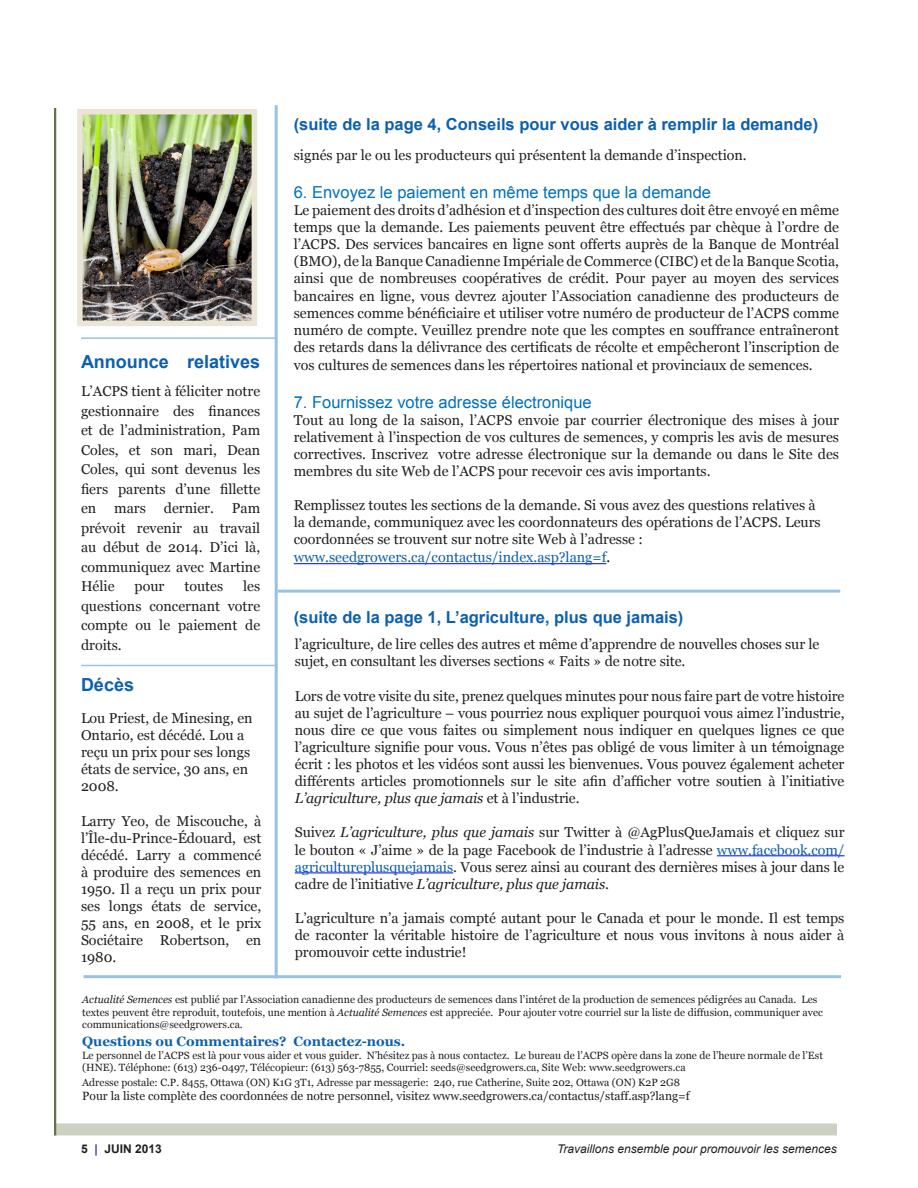
<style>
.page{position:relative;width:918px;height:1188px;background:#fff}
.page>*{position:absolute;margin:0;border:0;box-sizing:border-box;transform-origin:0 0}
.t1{font:700 18px "Arial";color:#0d60ae}
.t2{font:700 16.5px "Arial";color:#0d60ae}
.t3{font:16.5px "Arial";color:#0070c0}
.t4{font:14.25px/17.1px "Georgia";color:#231f20;text-align:justify}
.t5{font:700 13.5px "Georgia";color:#0d60ae}
.t6{font:12px "Georgia";color:#231f20}
.t7{font:italic 12px "Arial";color:#231f20}
.t8{font:700 12px "Arial";color:#231f20}
.t9{font:10.5px/12.6px "Georgia";color:#231f20}
.s1{color:#0d60ae}
.s2{color:#000304}
.s3{font-style:italic}
.s4{color:#363f95}
</style>
<div class="page">
<div style="left:54px;top:1123px;width:783px;height:12px;background:#cdd1c2"></div>
<hr style="left:54px;top:108px;width:2px;height:1027px;background:#65714a">
<hr style="left:84px;top:975px;width:757px;height:3px;background:#96c2e8">
<hr style="left:717px;top:855px;width:128px;height:1px;background:#00f">
<hr style="left:295px;top:873px;width:158px;height:1px;background:#00f">
<hr style="left:294px;top:563px;width:312px;height:1px;background:#00f">
<hr style="left:275px;top:105px;width:3px;height:873px;background:#96c2e8">
<hr style="left:278px;top:590px;width:562px;height:3px;background:#96c2e8">
<hr style="left:81px;top:337px;width:194px;height:2px;background:#96c2e8">
<hr style="left:81px;top:665px;width:197px;height:1px;background:#96c2e8">
<img style="left:83px;top:115px;width:168px;height:205px">
<div style="left:77px;top:109px;width:180px;height:217px;border:5px solid #eae5d6"></div>
<p class="t1" style="left:81px;top:349px;width:181px">Announce relatives</p>
<p class="t4" style="left:81px;top:382px;width:181px;line-height:19.5px">L’ACPS tient à féliciter notre gestionnaire des finances et de l’administration, Pam Coles, et son mari, Dean Coles, qui sont devenus les fiers parents d’une fillette en</p>
<p class="t4" style="left:114px;top:500px;width:33px">mars</p>
<p class="t4" style="left:164px;top:500px;width:52px">dernier.</p>
<p class="t4" style="left:81px;top:499px;width:181px;line-height:19.5px;text-indent:151px">Pam prévoit revenir au travail au début de 2014. D’ici là, communiquez avec Martine Hélie</p>
<p class="t4" style="left:81px;top:577px;width:181px;line-height:19.5px;text-indent:162px">les questions concernant votre compte ou le paiement de droits.</p>
<p class="t1" style="left:81px;top:673px;width:55px">Décès</p>
<p class="t4" style="left:81px;top:710px;width:173px;text-align:left">Lou Priest, de Minesing, en<br>Ontario, est décédé. Lou a reçu un prix pour ses longs états de service, 30 ans, en<br>2008.</p>
<p class="t4" style="left:81px;top:812px;width:182px">Larry Yeo, de Miscouche, à l’Île-du-Prince-Édouard, est décédé. Larry a commencé à produire des semences en 1950. Il a reçu un prix pour ses longs états de service, 55 ans, en 2008, et le prix Sociétaire Robertson, en 1980.</p>
<p class="t4" style="left:135px;top:578px;width:31px">pour</p>
<p class="t4" style="left:184px;top:578px;width:40px">toutes</p>
<p class="t2" style="left:294px;top:113px;width:526px">(suite de la page 4, Conseils pour vous aider à remplir la demande)</p>
<p class="t4" style="left:294px;top:147px;width:455px">signés par le ou les producteurs qui présentent la demande d’inspection.</p>
<p class="t3" style="left:294px;top:181px;width:419px">6. Envoyez le paiement en même temps que la demande</p>
<p class="t4" style="left:294px;top:202px;width:547px">Le paiement des droits d’adhésion et d’inspection des cultures doit être envoyé en même temps que la demande. Les paiements peuvent être effectués par chèque à l’ordre de l’ACPS. Des services bancaires en ligne sont offerts auprès de la Banque de Montréal (BMO), de la Banque Canadienne Impériale de Commerce (CIBC) et de la Banque Scotia, ainsi que de nombreuses coopératives de crédit. Pour payer au moyen des services bancaires en ligne, vous devrez ajouter l’Association canadienne des producteurs de semences comme bénéficiaire et utiliser votre numéro de producteur de l’ACPS comme numéro de compte. Veuillez prendre note que les comptes en souffrance entraîneront des retards dans la délivrance des certificats de récolte et empêcheront l’inscription de vos cultures de semences dans les répertoires national et provinciaux de semences.</p>
<p class="t3" style="left:294px;top:391px;width:300px">7. Fournissez votre adresse électronique</p>
<p class="t4" style="left:294px;top:412px;width:547px">Tout au long de la saison, l’ACPS envoie par courrier électronique des mises à jour relativement à l’inspection de vos cultures de semences, y compris les avis de mesures correctives. Inscrivez votre adresse électronique sur la demande ou dans le Site des membres du site Web de l’ACPS pour recevoir ces avis importants.</p>
<p class="t4" style="left:294px;top:497px;width:529px;text-align:left">Remplissez toutes les sections de la demande. Si vous avez des questions relatives à la demande, communiquez avec les coordonnateurs des opérations de l’ACPS. Leurs coordonnées se trouvent sur notre site Web à l’adresse : <span class="s1">www.seedgrowers.ca/contactus/index.asp?lang=f</span><span class="s2">.</span></p>
<p class="t2" style="left:294px;top:607px;width:391px">(suite de la page 1, L’agriculture, plus que jamais)</p>
<p class="t4" style="left:295px;top:636px;width:526px">l’agriculture, de lire celles des autres et même d’apprendre de nouvelles choses sur le sujet, en consultant les diverses sections « Faits » de notre site.</p>
<p class="t4" style="left:295px;top:687px;width:551px">Lors de votre visite du site, prenez quelques minutes pour nous faire part de votre histoire au sujet de l’agriculture – vous pourriez nous expliquer pourquoi vous aimez l’industrie, nous dire ce que vous faites ou simplement nous indiquer en quelques lignes ce que l’agriculture signifie pour vous. Vous n’êtes pas obligé de vous limiter à un témoignage écrit : les photos et les vidéos sont aussi les bienvenues. Vous pouvez également acheter différents articles promotionnels sur le site afin d’afficher votre soutien à l’initiative <span class="s3">L’agriculture, plus que jamais</span> et à l’industrie.</p>
<p class="t4" style="left:295px;top:824px;width:551px">Suivez <span class="s3">L’agriculture, plus que jamais</span> sur Twitter à @AgPlusQueJamais et cliquez sur le bouton « J’aime » de la page Facebook de l’industrie à l’adresse <span class="s1">www.facebook.com/ agricultureplusquejamais</span>. Vous serez ainsi au courant des dernières mises à jour dans le cadre de l’initiative <span class="s3">L’agriculture, plus que jamais</span>.</p>
<p class="t4" style="left:295px;top:910px;width:551px">L’agriculture n’a jamais compté autant pour le Canada et pour le monde. Il est temps de raconter la véritable histoire de l’agriculture et nous vous invitons à nous aider à promouvoir cette industrie!</p>
<p class="t9" style="left:82px;top:993px;width:742px"><span class="s3">Actualité Semences</span> est publié par l’Association canadienne des producteurs de semences dans l’intéret de la production de semences pédigrées au Canada. Les textes peuvent être reproduit, toutefois, une mention à <span class="s3">Actualité Semences</span> est appreciée. Pour ajouter votre courriel sur la liste de diffusion, communiquer avec communications@seedgrowers.ca.</p>
<p class="t5" style="left:82px;top:1033px;width:325px">Questions ou Commentaires? Contactez-nous.</p>
<p class="t9" style="left:82px;top:1049px;width:742px">Le personnel de l’ACPS est là pour vous aider et vous guider. N’hésitez pas à nous contactez. Le bureau de l’ACPS opère dans la zone de l’heure normale de l’Est (HNE). Téléphone: (613) 236-0497, Télécopieur: (613) 563-7855, Courriel: seeds@seedgrowers.ca, Site Web: www.seedgrowers.ca</p>
<p class="t9" style="left:82px;top:1076px;width:599px">Adresse postale: C.P. 8455, Ottawa (ON) K1G 3T1, Adresse par messagerie: 240, rue Catherine, Suite 202, Ottawa (ON) K2P 2G8</p>
<p class="t6" style="left:82px;top:1089px;width:609px">Pour la liste complète des coordonnées de notre personnel, visitez www.seedgrowers.ca/contactus/staff.asp?lang=f</p>
<p class="t8" style="left:81px;top:1141px;width:82px">5 <span class="s4">|</span> JUIN 2013</p>
<p class="t7" style="left:557px;top:1141px;width:281px">Travaillons ensemble pour promouvoir les semences</p>
</div>
